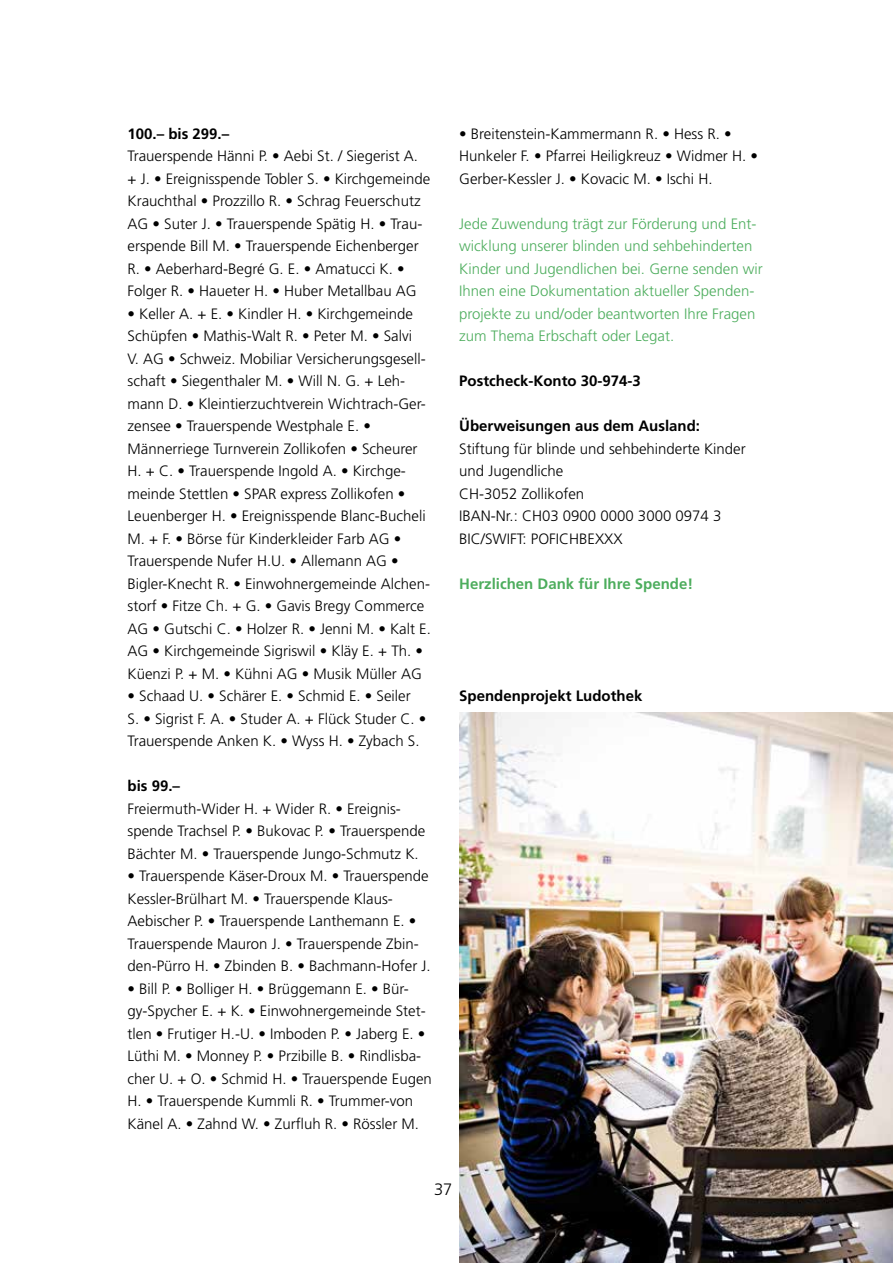
<style>
.page{position:relative;width:893px;height:1263px;background:#fff}
.page>*{position:absolute;margin:0;border:0;box-sizing:border-box;transform-origin:0 0}
.t1{font:300 16.5px "Frutiger LT Pro";color:#000}
.t2{font:300 15px/22.5px "Frutiger LT Pro";color:#000}
.t3{font:300 15px/22.5px "Frutiger LT Pro";color:#4dad5d}
.t4{font:700 15px "Frutiger LT Pro";color:#000}
.t5{font:700 15px "Frutiger LT Pro";color:#4dad5d}
</style>
<div class="page">
<img style="left:459px;top:712px;width:434px;height:551px">
<p class="t4" style="left:128px;top:125px;width:103px">100.– bis 299.–</p>
<p class="t2" style="left:128px;top:145px;width:304px">Trauerspende Hänni P. • Aebi St. / Siegerist A. + J. • Ereignisspende Tobler S. • Kirchgemeinde Krauchthal • Prozzillo R. • Schrag Feuerschutz AG • Suter J. • Trauerspende Spätig H. • Trau&shy;erspende Bill M. • Trauerspende Eichenberger R. • Aeberhard-Begré G. E. • Amatucci K. • Folger R. • Haueter H. • Huber Metallbau AG</p>
<p class="t2" style="left:128px;top:302px;width:305px">• Keller A. + E. • Kindler H. • Kirchgemeinde Schüpfen • Mathis-Walt R. • Peter M. • Salvi<br>V. AG • Schweiz. Mobiliar Versicherungsgesell&shy;schaft • Siegenthaler M. • Will N. G. + Leh&shy;mann D. • Kleintierzuchtverein Wichtrach-Ger&shy;zensee • Trauerspende Westphale E. • Männerriege Turnverein Zollikofen • Scheurer H. + C. • Trauerspende Ingold A. • Kirchge&shy;meinde Stettlen • SPAR express Zollikofen • Leuenberger H. • Ereignisspende Blanc-Bucheli M. + F. • Börse für Kinderkleider Farb AG • Trauerspende Nufer H.U. • Allemann AG • Bigler-Knecht R. • Einwohnergemeinde Alchen&shy;storf • Fitze Ch. + G. • Gavis Bregy Commerce AG • Gutschi C. • Holzer R. • Jenni M. • Kalt E.<br>AG • Kirchgemeinde Sigriswil • Kläy E. + Th. • Küenzi P. + M. • Kühni AG • Musik Müller AG</p>
<p class="t2" style="left:128px;top:685px;width:300px">• Schaad U. • Schärer E. • Schmid E. • Seiler<br>S. • Sigrist F. A. • Studer A. + Flück Studer C. •<br>Trauerspende Anken K. • Wyss H. • Zybach S.</p>
<p class="t4" style="left:128px;top:777px;width:54px">bis 99.–</p>
<p class="t2" style="left:128px;top:797px;width:299px">Freiermuth-Wider H. + Wider R. • Ereignis&shy;spende Trachsel P. • Bukovac P. • Trauerspende<br>Bächter M. • Trauerspende Jungo-Schmutz K.</p>
<p class="t2" style="left:128px;top:865px;width:305px">• Trauerspende Käser-Droux M. • Trauerspende Kessler-Brülhart M. • Trauerspende Klaus-Aebischer P. • Trauerspende Lanthemann E. • Trauerspende Mauron J. • Trauerspende Zbin&shy;den-Pürro H. • Zbinden B. • Bachmann-Hofer J.</p>
<p class="t2" style="left:128px;top:977px;width:306px">• Bill P. • Bolliger H. • Brüggemann E. • Bür&shy;gy-Spycher E. + K. • Einwohnergemeinde Stet&shy;tlen • Frutiger H.-U. • Imboden P. • Jaberg E. • Lüthi M. • Monney P. • Przibille B. • Rindlisba&shy;cher U. + O. • Schmid H. • Trauerspende Eugen H. • Trauerspende Kummli R. • Trummer-von Känel A. • Zahnd W. • Zurfluh R. • Rössler M.</p>
<p class="t2" style="left:459px;top:122px;width:300px">• Breitenstein-Kammermann R. • Hess R. •<br>Hunkeler F. • Pfarrei Heiligkreuz • Widmer H. •<br>Gerber-Kessler J. • Kovacic M. • Ischi H.</p>
<p class="t3" style="left:459px;top:212px;width:305px">Jede Zuwendung trägt zur Förderung und Ent&shy;wicklung unserer blinden und sehbehinderten Kinder und Jugendlichen bei. Gerne senden wir Ihnen eine Dokumentation aktueller Spenden&shy;projekte zu und/oder beantworten Ihre Fragen zum Thema Erbschaft oder Legat.</p>
<p class="t4" style="left:459px;top:372px;width:183px">Postcheck-Konto 30-974-3</p>
<p class="t4" style="left:459px;top:417px;width:242px">Überweisungen aus dem Ausland:</p>
<p class="t2" style="left:459px;top:437px;width:288px">Stiftung für blinde und sehbehinderte Kinder und Jugendliche<br>CH-3052 Zollikofen<br>IBAN-Nr.: CH03 0900 0000 3000 0974 3<br>BIC/SWIFT: POFICHBEXXX</p>
<p class="t5" style="left:459px;top:575px;width:235px">Herzlichen Dank für Ihre Spende!</p>
<p class="t4" style="left:459px;top:687px;width:185px">Spendenprojekt Ludothek</p>
<p class="t1" style="left:434px;top:1179px;width:20px">37</p>
</div>
